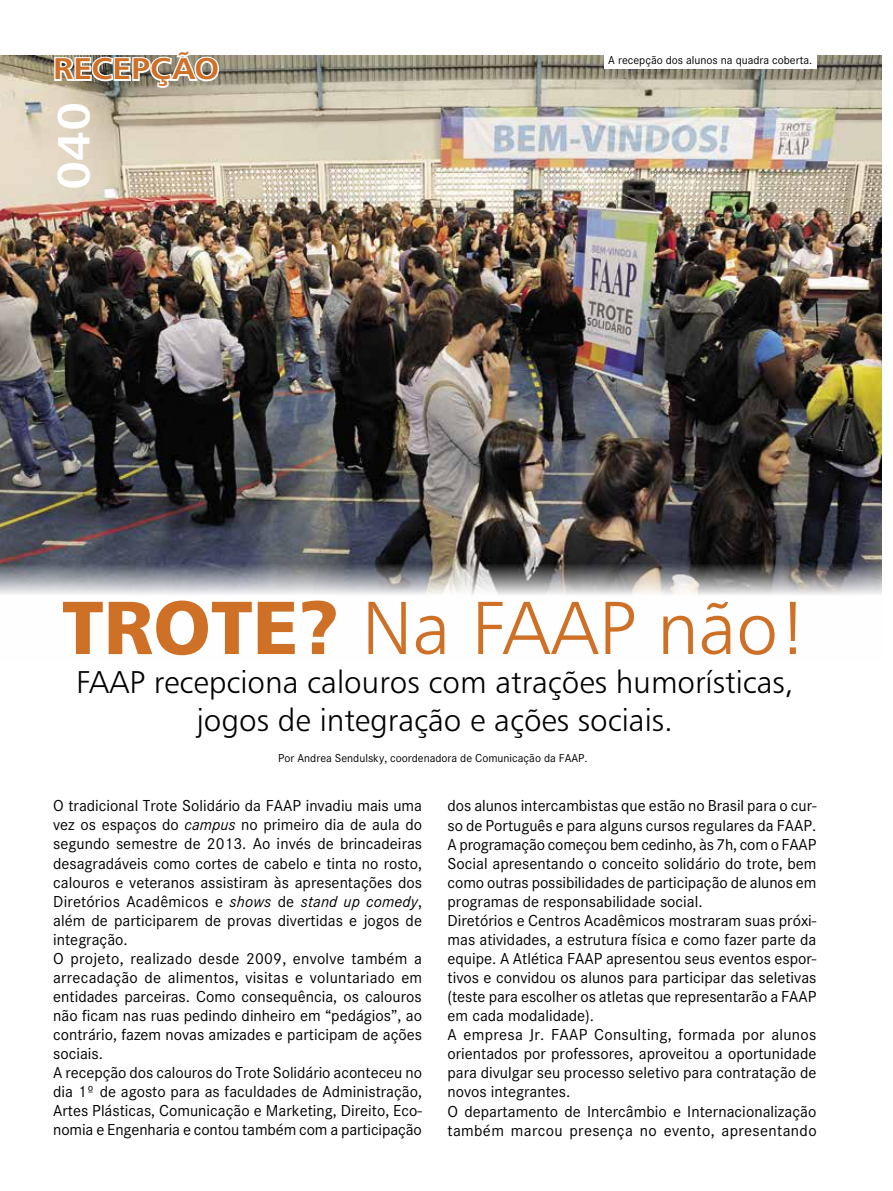
<style>
.page{position:relative;width:893px;height:1191px;background:#fff}
.page>*{position:absolute;margin:0;border:0;box-sizing:border-box;transform-origin:0 0}
.t1{font:75.15px "Humanist 777 BT Light B";color:#cf7027}
.t2{font:45px "Humanist 777 BT Bold B";color:#fff;scale:1.1 1}
.t3{font:31.5px/37.8px "Humanist 777 BT Light B";color:#000;text-align:center}
.t4{font:30px "Humanist 777 BT Bold B";color:#cf7027;scale:1.1 1}
.t5{font:16.5px/19px "Corporate S";color:#000}
.t6{font:12px "Corporate S";color:#000}
.s1{font-family:"Humanist 777 BT Black B"}
.s2{font-style:italic}
</style>
<div class="page">
<img style="left:0;top:55px;width:882px;height:540px">
<svg style="left:53px;top:55px;width:168px;height:34px"></svg>
<div style="left:604px;top:51px;width:212px;height:18px;background:#fff"></div>
<h3 class="t4" style="left:53px;top:50px;width:152px">RECEPÇÃO</h3>
<h2 class="t2" style="left:45px;top:190px;width:82px;rotate:-90deg">040</h2>
<p class="t6" style="left:608px;top:54px;width:205px">A recepção dos alunos na quadra coberta.</p>
<h1 class="t1" style="left:62px;top:581px;width:747px"><span class="s1">TROTE?</span> Na FAAP não!</h1>
<h3 class="t3" style="left:76px;top:663px;width:719px">FAAP recepciona calouros com atrações humorísticas, jogos de integração e ações sociais.</h3>
<p class="t6" style="left:278px;top:751px;width:311px">Por Andrea Sendulsky, coordenadora de Comunicação da FAAP.</p>
<p class="t5" style="left:53px;top:796px;width:371px">O tradicional Trote Solidário da FAAP invadiu mais uma vez os espaços do <span class="s2">campus</span> no primeiro dia de aula do segundo semestre de 2013. Ao invés de brincadeiras desagradáveis como cortes de cabelo e tinta no rosto, calouros e veteranos assistiram às apresentações dos Diretórios Acadêmicos e <span class="s2">shows</span> de <span class="s2">stand up comedy</span>, além de participarem de provas divertidas e jogos de integração.<br>O projeto, realizado desde 2009, envolve também a arrecadação de alimentos, visitas e voluntariado em entidades parceiras. Como consequência, os calouros não ficam nas ruas pedindo dinheiro em “pedágios”, ao contrário, fazem novas amizades e participam de ações sociais.<br>A recepção dos calouros do Trote Solidário aconteceu no dia 1º de agosto para as faculdades de Administração, Artes Plásticas, Comunicação e Marketing, Direito, Eco&shy;nomia e Engenharia e contou também com a participação</p>
<p class="t5" style="left:448px;top:796px;width:371px">dos alunos intercambistas que estão no Brasil para o cur&shy;so de Português e para alguns cursos regulares da FAAP.<br>A programação começou bem cedinho, às 7h, com o FAAP Social apresentando o conceito solidário do trote, bem como outras possibilidades de participação de alunos em programas de responsabilidade social.<br>Diretórios e Centros Acadêmicos mostraram suas próxi&shy;mas atividades, a estrutura física e como fazer parte da equipe. A Atlética FAAP apresentou seus eventos espor&shy;tivos e convidou os alunos para participar das seletivas (teste para escolher os atletas que representarão a FAAP em cada modalidade).<br>A empresa Jr. FAAP Consulting, formada por alunos orientados por professores, aproveitou a oportunidade para divulgar seu processo seletivo para contratação de novos integrantes.<br>O departamento de Intercâmbio e Internacionalização também marcou presença no evento, apresentando</p>
</div>
